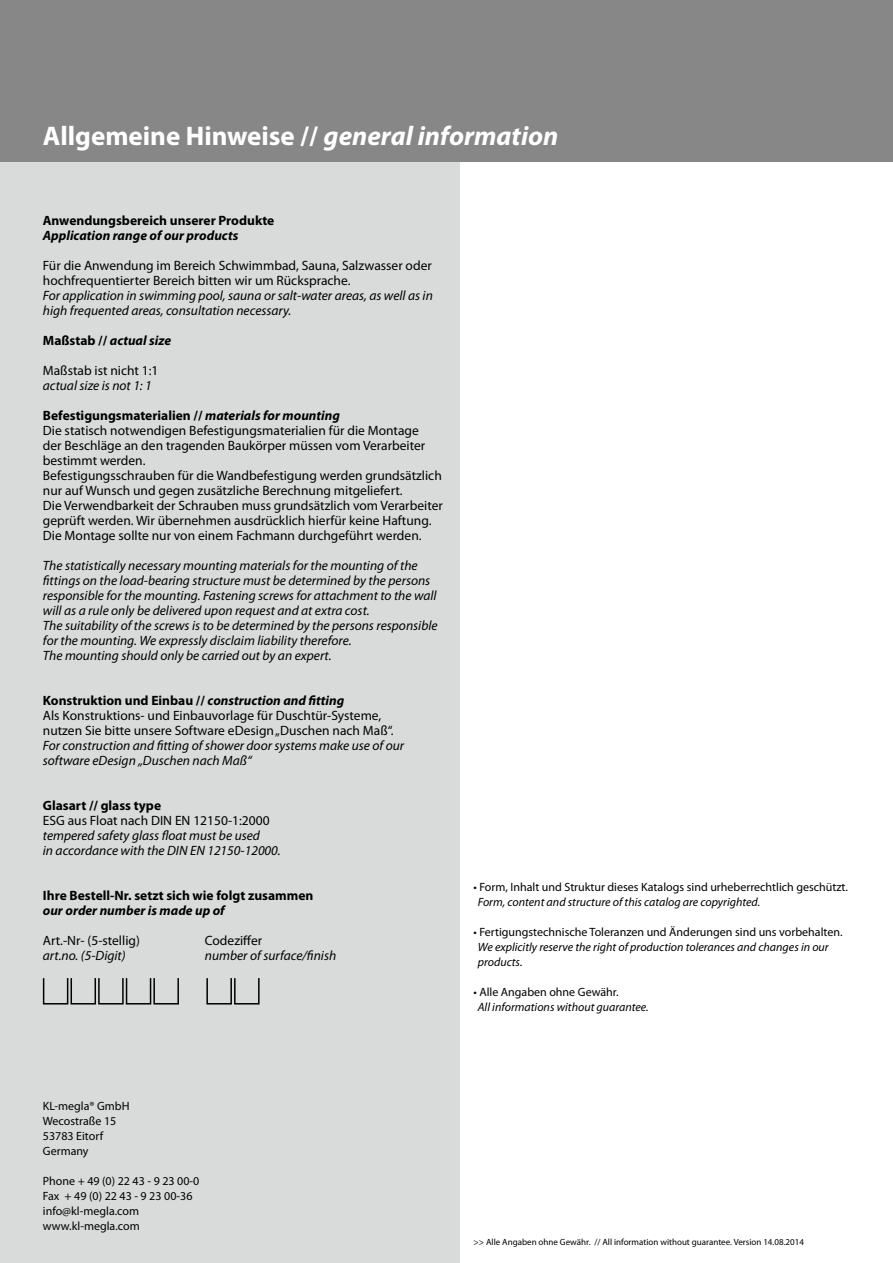
<style>
.page{position:relative;width:893px;height:1263px;background:#fff}
.page>*{position:absolute;margin:0;border:0;box-sizing:border-box;transform-origin:0 0}
.t1{font:700 27px "Myriad Pro";color:#fff}
.t2{font:13.5px/15px "Myriad Pro";color:#000}
.t3{font:italic 13.5px/15px "Myriad Pro";color:#000}
.t4{font:700 13.5px "Myriad Pro";color:#000}
.t5{font:italic 700 13.5px "Myriad Pro";color:#000}
.t6{font:12px/15px "Myriad Pro";color:#000}
.t7{font:italic 12px/15px "Myriad Pro";color:#000}
.t8{font:9px "Myriad Pro";color:#000}
.s1{font-style:italic}
.s2{font-style:normal}
.s3{font-weight:700}
.s4{font-weight:700;font-style:italic}
</style>
<div class="page">
<div style="left:0;top:162px;width:460px;height:1101px;background:#d9dada"></div>
<div style="left:0;top:0;width:893px;height:162px;background:#868786"></div>
<div style="left:43px;top:977px;width:25px;height:27px;border:2px solid #000"></div>
<div style="left:71px;top:977px;width:25px;height:27px;border:2px solid #000"></div>
<div style="left:98px;top:977px;width:26px;height:27px;border:2px solid #000"></div>
<div style="left:126px;top:977px;width:25px;height:27px;border:2px solid #000"></div>
<div style="left:153px;top:977px;width:26px;height:27px;border:2px solid #000"></div>
<div style="left:234px;top:977px;width:26px;height:27px;border:2px solid #000"></div>
<div style="left:206px;top:977px;width:26px;height:27px;border:2px solid #000"></div>
<h1 class="t1" style="left:43px;top:119px;width:517px">Allgemeine Hinweise // <span class="s1">general information</span></h1>
<p class="t4" style="left:43px;top:211px;width:233px">Anwendungsbereich unserer Produkte</p>
<p class="t5" style="left:43px;top:227px;width:197px">Application range of our products</p>
<p class="t2" style="left:43px;top:258px;width:390px">Für die Anwendung im Bereich Schwimmbad, Sauna, Salzwasser oder hochfrequentierter Bereich bitten wir um Rücksprache.</p>
<p class="t3" style="left:43px;top:288px;width:392px">For application in swimming pool, sauna or salt-water areas, as well as in high frequented areas, consultation necessary.</p>
<p class="t5" style="left:43px;top:332px;width:130px"><span class="s2">Maßstab //</span> actual size</p>
<p class="t2" style="left:43px;top:363px;width:117px">Maßstab ist nicht 1:1</p>
<p class="t3" style="left:43px;top:378px;width:111px">actual size is not 1: 1</p>
<p class="t2" style="left:43px;top:408px;width:402px"><span class="s3">Befestigungsmaterialien //</span> <span class="s4">materials for mounting<br></span>Die statisch notwendigen Befestigungsmaterialien für die Montage<br>der Beschläge an den tragenden Baukörper müssen vom Verarbeiter bestimmt werden.<br>Befestigungsschrauben für die Wandbefestigung werden grundsätzlich nur auf Wunsch und gegen zusätzliche Berechnung mitgeliefert.<br>Die Verwendbarkeit der Schrauben muss grundsätzlich vom Verarbeiter geprüft werden. Wir übernehmen ausdrücklich hierfür keine Haftung.<br>Die Montage sollte nur von einem Fachmann durchgeführt werden.</p>
<p class="t3" style="left:43px;top:558px;width:396px">The statistically necessary mounting materials for the mounting of the fittings on the load-bearing structure must be determined by the persons responsible for the mounting. Fastening screws for attachment to the wall will as a rule only be delivered upon request and at extra cost.<br>The suitability of the screws is to be determined by the persons responsible for the mounting. We expressly disclaim liability therefore.<br>The mounting should only be carried out by an expert.</p>
<p class="t2" style="left:43px;top:693px;width:352px"><span class="s3">Konstruktion und Einbau //</span> <span class="s4">construction and fitting<br></span>Als Konstruktions- und Einbauvorlage für Duschtür-Systeme, nutzen Sie bitte unsere Software eDesign „Duschen nach Maß“.</p>
<p class="t3" style="left:43px;top:738px;width:363px">For construction and fitting of shower door systems make use of our software eDesign „Duschen nach Maß“</p>
<p class="t4" style="left:43px;top:796px;width:120px">Glasart // glass type</p>
<p class="t2" style="left:43px;top:813px;width:228px">ESG aus Float nach DIN EN 12150-1:2000</p>
<p class="t3" style="left:43px;top:828px;width:239px">tempered safety glass float must be used<br>in accordance with the DIN EN 12150-12000.</p>
<p class="t4" style="left:43px;top:886px;width:272px">Ihre Bestell-Nr. setzt sich wie folgt zusammen</p>
<p class="t5" style="left:43px;top:901px;width:183px">our order number is made up of</p>
<p class="t2" style="left:43px;top:933px;width:99px">Art.-Nr- (5-stellig)</p>
<p class="t2" style="left:205px;top:933px;width:59px">Codeziffer</p>
<p class="t3" style="left:43px;top:948px;width:84px">art.no. (5-Digit)</p>
<p class="t3" style="left:205px;top:948px;width:133px">number of surface/finish</p>
<p class="t6" style="left:473px;top:880px;width:376px">• Form, Inhalt und Struktur dieses Katalogs sind urheberrechtlich geschützt.</p>
<p class="t7" style="left:478px;top:895px;width:284px">Form, content and structure of this catalog are copyrighted.</p>
<p class="t6" style="left:473px;top:925px;width:371px">• Fertigungstechnische Toleranzen und Änderungen sind uns vorbehalten.</p>
<p class="t7" style="left:478px;top:940px;width:352px">We explicitly reserve the right of production tolerances and changes in our products.</p>
<p class="t6" style="left:473px;top:985px;width:147px">• Alle Angaben ohne Gewähr.</p>
<p class="t7" style="left:478px;top:1000px;width:172px">All informations without guarantee.</p>
<p class="t6" style="left:43px;top:1098px;width:88px">KL-megla® GmbH<br>Wecostraße 15<br>53783 Eitorf<br>Germany</p>
<p class="t6" style="left:43px;top:1173px;width:158px">Phone + 49 (0) 22 43 - 9 23 00-0<br>Fax + 49 (0) 22 43 - 9 23 00-36 info@kl-megla.com www.kl-megla.com</p>
<p class="t8" style="left:473px;top:1237px;width:332px">&gt;&gt; Alle Angaben ohne Gewähr. // All information without guarantee. Version 14.08.2014</p>
</div>
